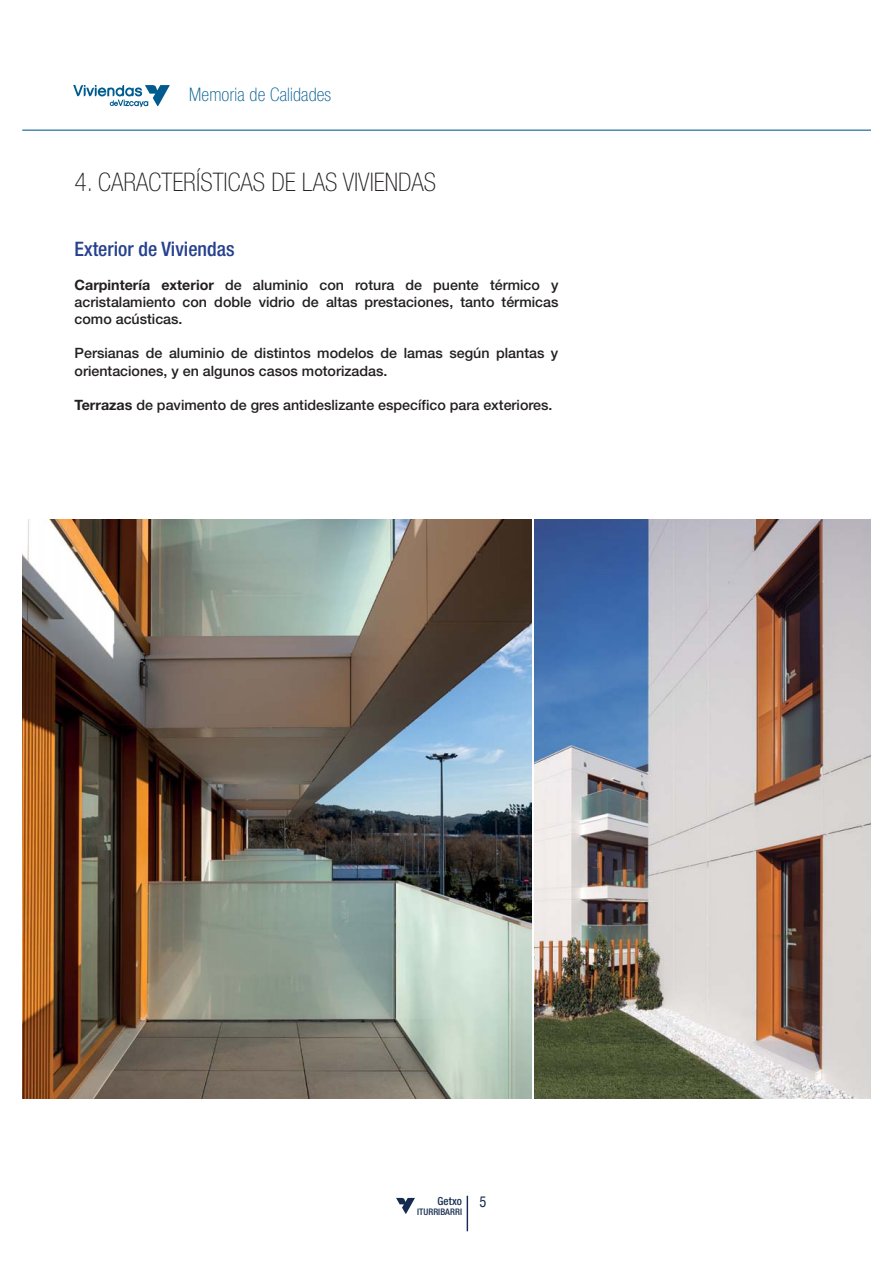
<style>
.page{position:relative;width:893px;height:1263px;background:#fff}
.page>*{position:absolute;margin:0;border:0;box-sizing:border-box;transform-origin:0 0}
.t1{font:100 condensed 25.65px "Helvetica Neue";color:#231f20}
.t2{font:500 condensed 19.95px "Helvetica Neue";color:#25408e}
.t3{font:100 condensed 18.75px "Helvetica Neue";letter-spacing:.01em;color:#005c90}
.t4{font:500 14.25px/17.1px "Helvetica Neue";color:#231f20;text-align:justify}
.t5{font:500 condensed 11.1px "Helvetica Neue";letter-spacing:.01em;color:#152b4f}
.t6{font:500 condensed 9px "Helvetica Neue";letter-spacing:.01em;color:#152b4f}
.s1{font-weight:700}
.s2{font-family:"Helvetica";font-weight:400;font-size:14.25px}
</style>
<div class="page">
<hr style="left:22px;top:130px;width:849px;height:1px;background:#005c90">
<svg style="left:74px;top:85px;width:96px;height:22px"></svg>
<img style="left:22px;top:519px;width:509px;height:579px">
<img style="left:534px;top:519px;width:337px;height:579px">
<hr style="left:467px;top:1196px;width:1px;height:35px;background:#152b4f">
<svg style="left:396px;top:1198px;width:19px;height:16px"></svg>
<h3 class="t3" style="left:189px;top:87px;width:143px">Memoria de Calidades</h3>
<h1 class="t1" style="left:75px;top:173px;width:363px">4. CARACTERÍSTICAS DE LAS VIVIENDAS</h1>
<h2 class="t2" style="left:75px;top:242px;width:161px">Exterior de Viviendas</h2>
<p class="t4" style="left:75px;top:278px;width:485px"><span class="s1">Carpintería exterior</span> de aluminio con rotura de puente térmico y acristalamiento con doble vidrio de altas prestaciones, tanto térmicas como acústicas.</p>
<p class="t4" style="left:75px;top:346px;width:485px">Persianas de aluminio de distintos modelos de lamas según plantas y orientaciones, y en algunos casos motorizadas.</p>
<p class="t4" style="left:75px;top:397px;width:479px"><span class="s1">Terrazas</span> de pavimento de gres antideslizante específico para exteriores.</p>
<p class="t5" style="left:437px;top:1197px;width:51px">Getxo <span class="s2">5</span></p>
<p class="t6" style="left:417px;top:1209px;width:46px">ITURRIBARRI</p>
</div>
